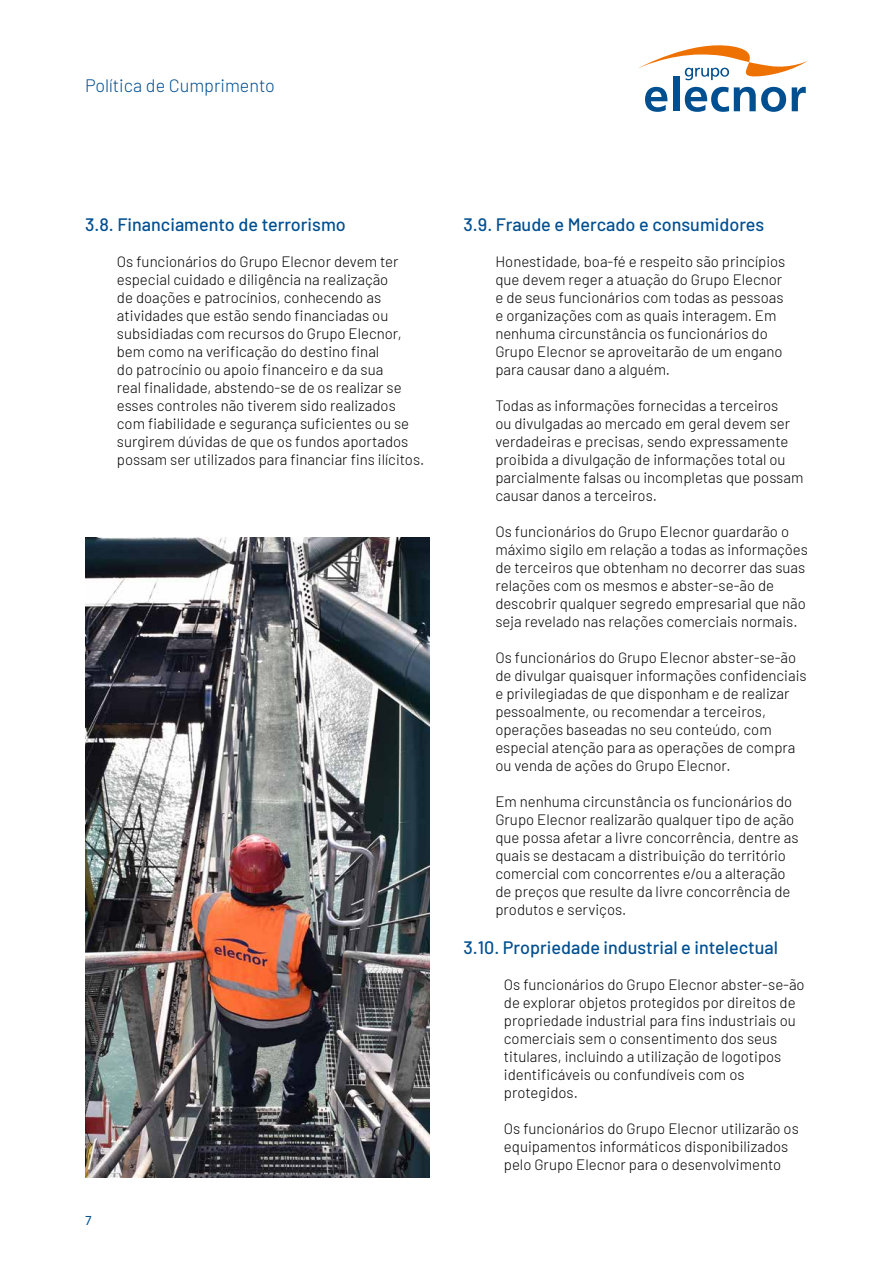
<style>
.page{position:relative;width:893px;height:1263px;background:#fff}
.page>*{position:absolute;margin:0;border:0;box-sizing:border-box;transform-origin:0 0}
.t1{font:500 18px "Barlow";color:#004f91}
.t2{font:300 18px "Barlow";color:#004f91}
.t3{font:300 15px/18px "Barlow";color:#000}
.t4{font:12.75px "Avenir LT Std";color:#004f91}
</style>
<div class="page">
<svg style="left:645px;top:87px;width:22px;height:25px"></svg>
<div style="left:673px;top:77px;width:6px;height:34px;background:#004f91"></div>
<svg style="left:685px;top:87px;width:101px;height:25px"></svg>
<svg style="left:792px;top:87px;width:14px;height:24px"></svg>
<svg style="left:639px;top:45px;width:169px;height:36px"></svg>
<img style="left:85px;top:538px;width:344px;height:640px">
<p class="t2" style="left:85px;top:73px;width:191px">Política de Cumprimento</p>
<p class="t1" style="left:85px;top:211px;width:262px">3.8. Financiamento de terrorismo</p>
<p class="t3" style="left:117px;top:251px;width:309px">Os funcionários do Grupo Elecnor devem ter especial cuidado e diligência na realização<br>de doações e patrocínios, conhecendo as atividades que estão sendo financiadas ou subsidiadas com recursos do Grupo Elecnor, bem como na verificação do destino final<br>do patrocínio ou apoio financeiro e da sua<br>real finalidade, abstendo-se de os realizar se esses controles não tiverem sido realizados com fiabilidade e segurança suficientes ou se surgirem dúvidas de que os fundos aportados possam ser utilizados para financiar fins ilícitos.</p>
<p class="t4" style="left:85px;top:1213px;width:9px">7</p>
<p class="t1" style="left:463px;top:211px;width:302px">3.9. Fraude e Mercado e consumidores</p>
<p class="t3" style="left:495px;top:251px;width:291px">Honestidade, boa-fé e respeito são princípios que devem reger a atuação do Grupo Elecnor e de seus funcionários com todas as pessoas e organizações com as quais interagem. Em nenhuma circunstância os funcionários do Grupo Elecnor se aproveitarão de um engano para causar dano a alguém.</p>
<p class="t3" style="left:495px;top:395px;width:310px">Todas as informações fornecidas a terceiros<br>ou divulgadas ao mercado em geral devem ser verdadeiras e precisas, sendo expressamente proibida a divulgação de informações total ou parcialmente falsas ou incompletas que possam causar danos a terceiros.</p>
<p class="t3" style="left:495px;top:521px;width:314px">Os funcionários do Grupo Elecnor guardarão o máximo sigilo em relação a todas as informações de terceiros que obtenham no decorrer das suas relações com os mesmos e abster-se-ão de descobrir qualquer segredo empresarial que não seja revelado nas relações comerciais normais.</p>
<p class="t3" style="left:495px;top:647px;width:313px">Os funcionários do Grupo Elecnor abster-se-ão de divulgar quaisquer informações confidenciais e privilegiadas de que disponham e de realizar pessoalmente, ou recomendar a terceiros, operações baseadas no seu conteúdo, com especial atenção para as operações de compra ou venda de ações do Grupo Elecnor.</p>
<p class="t3" style="left:495px;top:791px;width:305px">Em nenhuma circunstância os funcionários do Grupo Elecnor realizarão qualquer tipo de ação que possa afetar a livre concorrência, dentre as quais se destacam a distribuição do território comercial com concorrentes e/ou a alteração de preços que resulte da livre concorrência de produtos e serviços.</p>
<p class="t1" style="left:463px;top:935px;width:316px">3.10. Propriedade industrial e intelectual</p>
<p class="t3" style="left:504px;top:975px;width:302px">Os funcionários do Grupo Elecnor abster-se-ão de explorar objetos protegidos por direitos de propriedade industrial para fins industriais ou comerciais sem o consentimento dos seus titulares, incluindo a utilização de logotipos identificáveis ou confundíveis com os protegidos.</p>
<p class="t3" style="left:504px;top:1119px;width:296px">Os funcionários do Grupo Elecnor utilizarão os equipamentos informáticos disponibilizados pelo Grupo Elecnor para o desenvolvimento</p>
</div>
